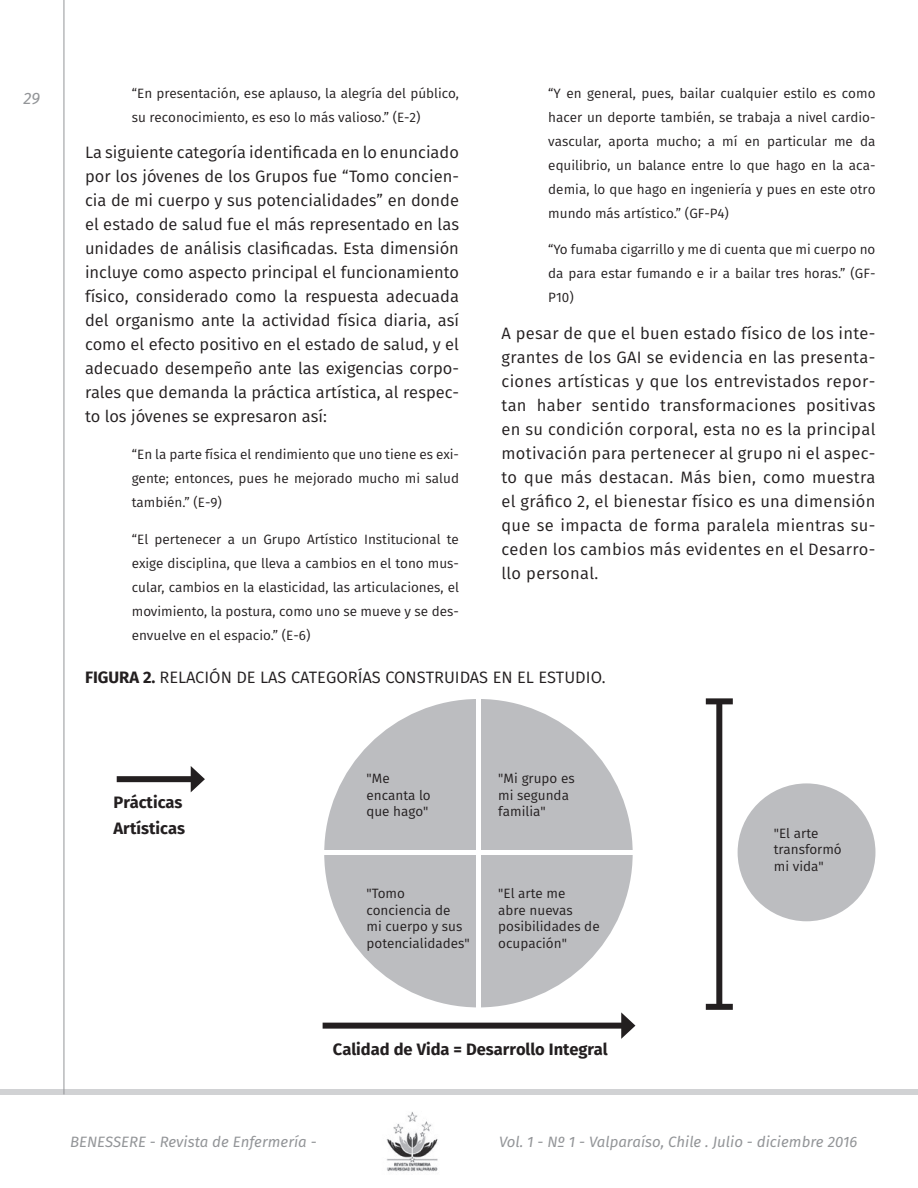
<style>
.page{position:relative;width:918px;height:1188px;background:#fff}
.page>*{position:absolute;margin:0;border:0;box-sizing:border-box;transform-origin:0 0}
.texto_largo{font:16.5px/24px "Fira Sans";color:#231f20;text-align:justify}
.texto_largo-2{font:700 16.5px "Fira Sans";color:#231f20}
.t1{font:italic 16.5px "Fira Sans";color:#939598}
.t2{font:italic 15px "Fira Sans";color:#939598}
.cita{font:13.5px/24px "Fira Sans";color:#231f20;text-align:justify}
.texto_largo-3{font:13.5px/16.5px "Fira Sans";color:#231f20}
.s1{font-weight:700}
</style>
<div class="page">
<div style="left:0;top:1089px;width:918px;height:5px;background:#d1d2d4"></div>
<hr style="left:64px;top:0;width:1px;height:1094px;background:#939598">
<img style="left:386px;top:1112px;width:52px;height:60px">
<div style="left:324px;top:699px;width:309px;height:308px;background:#bcbdc0;border-radius:50%"></div>
<div style="left:476px;top:690px;width:5px;height:335px;background:#fff"></div>
<div style="left:310px;top:850px;width:335px;height:5px;background:#fff"></div>
<div style="left:117px;top:776px;width:79px;height:6px;background:#231f20"></div>
<svg style="left:191px;top:766px;width:14px;height:26px"></svg>
<div style="left:323px;top:1023px;width:304px;height:6px;background:#231f20"></div>
<svg style="left:621px;top:1012px;width:14px;height:27px"></svg>
<div style="left:716px;top:701px;width:6px;height:306px;background:#231f20"></div>
<div style="left:706px;top:698px;width:27px;height:6px;background:#231f20"></div>
<div style="left:706px;top:1004px;width:27px;height:6px;background:#231f20"></div>
<div style="left:738px;top:783px;width:137px;height:138px;background:#bcbdc0;border-radius:50%"></div>
<p class="t1" style="left:24px;top:86px;width:18px">29</p>
<p class="cita" style="left:132px;top:81px;width:329px">“En presentación, ese aplauso, la alegría del público, su reconocimiento, es eso lo más valioso.” (E-2)</p>
<p class="texto_largo" style="left:85px;top:140px;width:376px">La siguiente categoría identificada en lo enunciado por los jóvenes de los Grupos fue “Tomo concien&shy;cia de mi cuerpo y sus potencialidades” en donde el estado de salud fue el más representado en las unidades de análisis clasificadas. Esta dimensión incluye como aspecto principal el funcionamiento físico, considerado como la respuesta adecuada del organismo ante la actividad física diaria, así como el efecto positivo en el estado de salud, y el adecuado desempeño ante las exigencias corpo&shy;rales que demanda la práctica artística, al respec&shy;to los jóvenes se expresaron así:</p>
<p class="cita" style="left:132px;top:442px;width:329px">“En la parte física el rendimiento que uno tiene es exi&shy;gente; entonces, pues he mejorado mucho mi salud también.” (E-9)</p>
<p class="cita" style="left:132px;top:527px;width:329px">“El pertenecer a un Grupo Artístico Institucional te exige disciplina, que lleva a cambios en el tono mus&shy;cular, cambios en la elasticidad, las articulaciones, el movimiento, la postura, como uno se mueve y se des&shy;envuelve en el espacio.” (E-6)</p>
<p class="cita" style="left:548px;top:81px;width:329px">“Y en general, pues, bailar cualquier estilo es como hacer un deporte también, se trabaja a nivel cardio&shy;vascular, aporta mucho; a mí en particular me da equilibrio, un balance entre lo que hago en la aca&shy;demia, lo que hago en ingeniería y pues en este otro mundo más artístico.” (GF-P4)</p>
<p class="cita" style="left:548px;top:237px;width:329px">“Yo fumaba cigarrillo y me di cuenta que mi cuerpo no da para estar fumando e ir a bailar tres horas.” (GF-P10)</p>
<p class="texto_largo" style="left:502px;top:321px;width:375px">A pesar de que el buen estado físico de los inte&shy;grantes de los GAI se evidencia en las presenta&shy;ciones artísticas y que los entrevistados repor&shy;tan haber sentido transformaciones positivas en su condición corporal, esta no es la principal motivación para pertenecer al grupo ni el aspec&shy;to que más destacan. Más bien, como muestra el gráfico 2, el bienestar físico es una dimensión que se impacta de forma paralela mientras su&shy;ceden los cambios más evidentes en el Desarro&shy;llo personal.</p>
<p class="texto_largo" style="left:85px;top:665px;width:522px"><span class="s1">FIGURA 2.</span> RELACIÓN DE LAS CATEGORÍAS CONSTRUIDAS EN EL ESTUDIO.</p>
<p class="texto_largo-2" style="left:114px;top:789px;width:71px">Prácticas</p>
<p class="texto_largo-2" style="left:114px;top:814px;width:73px">Artísticas</p>
<p class="texto_largo-3" style="left:367px;top:770px;width:66px">"Me encanta lo que hago"</p>
<p class="texto_largo-3" style="left:367px;top:885px;width:105px">"Tomo conciencia de<br>mi cuerpo y sus potencialidades"</p>
<p class="texto_largo-3" style="left:498px;top:770px;width:78px">"Mi grupo es mi segunda familia"</p>
<p class="texto_largo-3" style="left:498px;top:885px;width:103px">"El arte me<br>abre nuevas posibilidades de ocupación"</p>
<p class="texto_largo-3" style="left:774px;top:824px;width:69px">"El arte transformó mi vida"</p>
<p class="texto_largo-2" style="left:333px;top:1035px;width:276px">Calidad de Vida = Desarrollo Integral</p>
<p class="t2" style="left:70px;top:1131px;width:248px">BENESSERE - Revista de Enfermería -</p>
<p class="t2" style="left:499px;top:1131px;width:360px">Vol. 1 - Nº 1 - Valparaíso, Chile . Julio - diciembre 2016</p>
</div>
